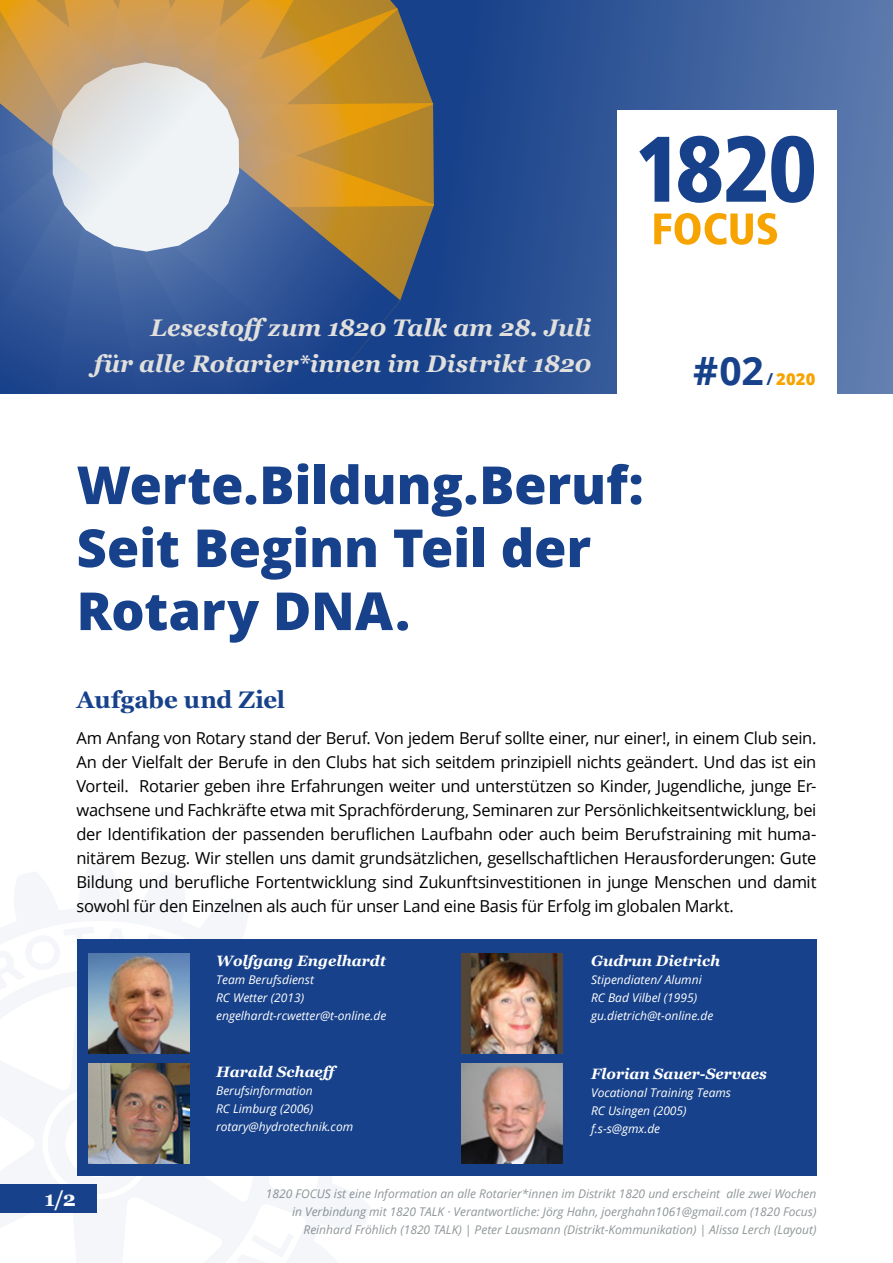
<style>
.page{position:relative;width:893px;height:1263px;background:#fff}
.page>*{position:absolute;margin:0;border:0;box-sizing:border-box;transform-origin:0 0}
.t1{font:800 52.5px/63px "Open Sans";letter-spacing:-.005em;color:#17418a}
.t2{font:700 39px "Open Sans";color:#17418a}
.t3{font:italic 700 24px/36px "Georgia";letter-spacing:-.005em;color:#e1e0dd;text-align:right}
.t4{font:700 24px "Georgia";color:#17418a}
.t5{font:700 21px "Georgia";color:#fff}
.t6{font:16.5px/24px "Open Sans";letter-spacing:-.02em;color:#000;text-align:justify}
.t7{font:800 16.5px "Open Sans";color:#f7a400}
.t8{font:italic 700 15px "Georgia";color:#fff}
.t9{font:italic 12px/18px "Open Sans";color:#8f9698;text-align:right}
.t10{font:italic 12px/18px "Open Sans";color:#fff}
.s1{font-weight:700;color:#17418a}
</style>
<div class="page">
<svg style="left:336px;top:0;width:557px;height:394px;background:#345898"></svg>
<svg style="left:400px;top:8px;width:33px;height:298px;background:#7d6e4a"></svg>
<svg style="left:0;top:380px;width:336px;height:14px;background:#1e458d"></svg>
<svg style="left:0;top:0;width:400px;height:380px;background:#7b756d"></svg>
<svg style="left:52px;top:62px;width:187px;height:190px"></svg>
<svg style="left:0;top:865px;width:370px;height:398px"></svg>
<div style="left:617px;top:110px;width:219px;height:307px;background:#fff"></div>
<svg style="left:639px;top:137px;width:30px;height:65px"></svg>
<svg style="left:678px;top:136px;width:136px;height:67px"></svg>
<svg style="left:654px;top:213px;width:123px;height:32px"></svg>
<div style="left:77px;top:939px;width:739px;height:237px;background:#17418a"></div>
<img style="left:88px;top:953px;width:101px;height:101px">
<img style="left:88px;top:1063px;width:101px;height:101px">
<img style="left:461px;top:953px;width:101px;height:101px">
<img style="left:461px;top:1063px;width:101px;height:101px">
<h3 class="t3" style="left:94px;top:309px;width:499px">Lesestoffzum 1820 Talk am 28. Juli<br>für alle Rotarier*innen im Distrikt 1820</h3>
<h1 class="t1" style="left:77px;top:451px;width:569px">Werte.Bildung.Beruf:<br>Seit Beginn Teil der<br>Rotary DNA.</h1>
<h2 class="t2" style="left:693px;top:344px;width:72px">#02</h2>
<p class="t7" style="left:766px;top:367px;width:51px"><span class="s1">/</span> 2020</p>
<h3 class="t4" style="left:77px;top:682px;width:210px">Aufgabe und Ziel</h3>
<p class="t6" style="left:77px;top:726px;width:741px">Am Anfang von Rotary stand der Beruf. Von jedem Beruf sollte einer, nur einer!, in einem Club sein.<br>An der Vielfalt der Berufe in den Clubs hat sich seitdem prinzipiell nichts geändert. Und das ist ein Vorteil. Rotarier geben ihre Erfahrungen weiter und unterstützen so Kinder, Jugendliche, junge Er&shy;wachsene und Fachkräfte etwa mit Sprachförderung, Seminaren zur Persönlichkeitsentwicklung, bei der Identifikation der passenden beruflichen Laufbahn oder auch beim Berufstraining mit huma&shy;nitärem Bezug. Wir stellen uns damit grundsätzlichen, gesellschaftlichen Herausforderungen: Gute Bildung und berufliche Fortentwicklung sind Zukunftsinvestitionen in junge Menschen und damit sowohl für den Einzelnen als auch für unser Land eine Basis für Erfolg im globalen Markt.</p>
<p class="t5" style="left:44px;top:1182px;width:33px">1/2</p>
<p class="t8" style="left:216px;top:949px;width:171px">Wolfgang Engelhardt</p>
<p class="t10" style="left:216px;top:970px;width:172px">Team Berufsdienst<br>RC Wetter (2013) engelhardt-rcwetter@t-online.de</p>
<p class="t8" style="left:216px;top:1060px;width:126px">Harald Schaeff</p>
<p class="t10" style="left:216px;top:1081px;width:139px">Berufsinformation<br>RC Limburg (2006) rotary@hydrotechnik.com</p>
<p class="t8" style="left:591px;top:949px;width:131px">Gudrun Dietrich</p>
<p class="t10" style="left:591px;top:970px;width:124px">Stipendiaten/ Alumni<br>RC Bad Vilbel (1995) gu.dietrich@t-online.de</p>
<p class="t8" style="left:591px;top:1063px;width:177px">Florian Sauer-Servaes</p>
<p class="t10" style="left:591px;top:1084px;width:141px">Vocational Training Teams<br>RC Usingen (2005) f.s-s@gmx.de</p>
<p class="t9" style="left:266px;top:1184px;width:552px">1820 FOCUS ist eine Information an alle Rotarier*innen im Distrikt 1820 und erscheint alle zwei Wochen in Verbindung mit 1820 TALK · Verantwortliche: Jörg Hahn, joerghahn1061@gmail.com (1820 Focus)<br>Reinhard Fröhlich (1820 TALK) | Peter Lausmann (Distrikt-Kommunikation) | Alissa Lerch (Layout)</p>
</div>
